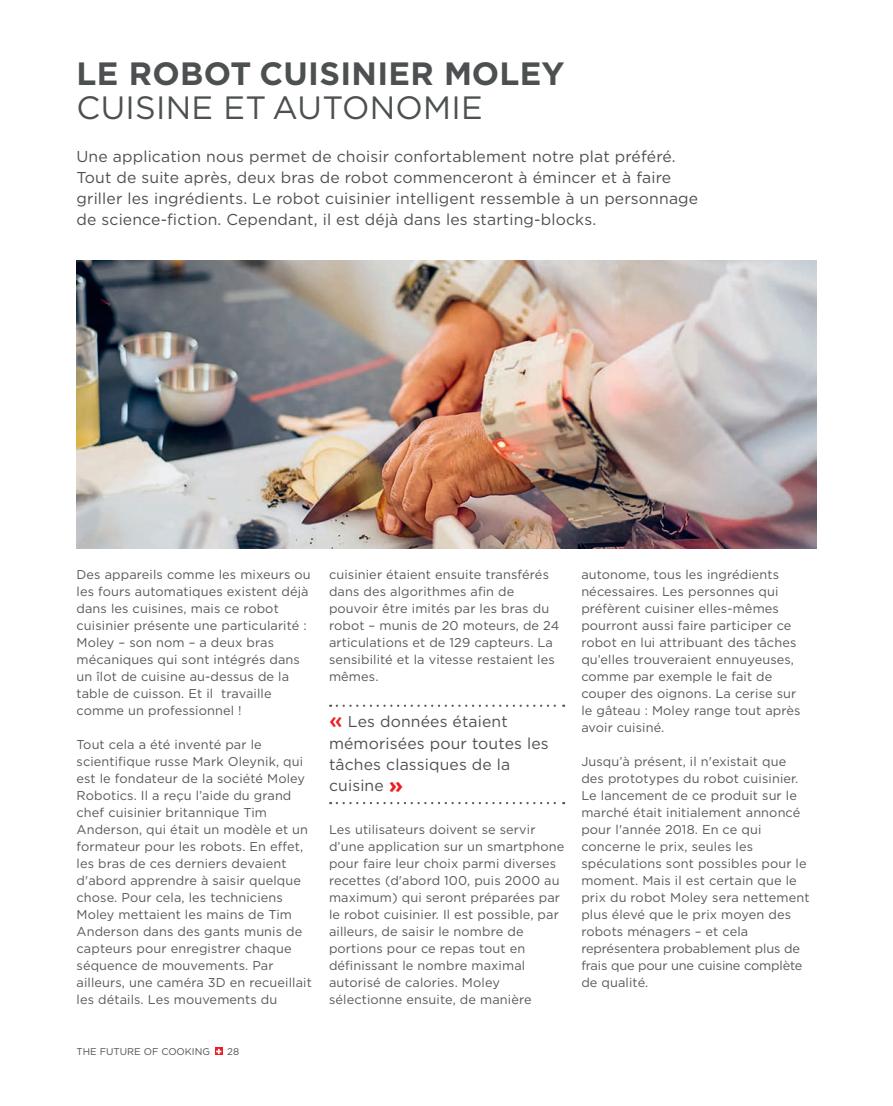
<style>
.page{position:relative;width:893px;height:1106px;background:#fff}
.page>*{position:absolute;margin:0;border:0;box-sizing:border-box;transform-origin:0 0}
.t1{font:700 32.25px "Gotham";letter-spacing:.01em;color:#4d5051}
.t2{font:32.25px "Gotham";letter-spacing:.01em;color:#4d5051}
.t3{font:15.75px/21.3px "Gotham";letter-spacing:.01em;color:#4d5051}
.t4{font:12.75px/17px "Gotham";letter-spacing:.01em;color:#57585a}
.t5{font:9.75px "Gotham";color:#4d5051}
.s1{font-weight:500;font-size:22.5px;color:#ee1d23}
.s2{font-weight:700;font-size:22.5px;color:#ee1d23}
</style>
<div class="page">
<svg style="left:215px;top:1047px;width:8px;height:8px"></svg>
<svg style="left:216px;top:1048px;width:5px;height:6px"></svg>
<svg style="left:337px;top:704px;width:227px;height:3px"></svg>
<svg style="left:337px;top:802px;width:227px;height:2px"></svg>
<img style="left:77px;top:260px;width:739px;height:289px">
<h1 class="t1" style="left:77px;top:52px;width:490px">LE ROBOT CUISINIER MOLEY</h1>
<h1 class="t2" style="left:77px;top:87px;width:408px">CUISINE ET AUTONOMIE</h1>
<p class="t3" style="left:77px;top:145px;width:623px">Une application nous permet de choisir confortablement notre plat préféré.<br>Tout de suite après, deux bras de robot commenceront à émincer et à faire griller les ingrédients. Le robot cuisinier intelligent ressemble à un personnage de science-fiction. Cependant, il est déjà dans les starting-blocks.</p>
<p class="t4" style="left:77px;top:565px;width:236px">Des appareils comme les mixeurs ou les fours automatiques existent déjà dans les cuisines, mais ce robot cuisinier présente une particularité :<br>Moley – son nom – a deux bras mécaniques qui sont intégrés dans un îlot de cuisine au-dessus de la table de cuisson. Et il travaille comme un professionnel !</p>
<p class="t4" style="left:77px;top:735px;width:237px">Tout cela a été inventé par le scientifique russe Mark Oleynik, qui est le fondateur de la société Moley Robotics. Il a reçu l’aide du grand chef cuisinier britannique Tim Anderson, qui était un modèle et un formateur pour les robots. En effet, les bras de ces derniers devaient d'abord apprendre à saisir quelque chose. Pour cela, les techniciens Moley mettaient les mains de Tim Anderson dans des gants munis de capteurs pour enregistrer chaque séquence de mouvements. Par ailleurs, une caméra 3D en recueillait les détails. Les mouvements du</p>
<p class="t5" style="left:77px;top:1045px;width:135px">THE FUTURE OF COOKING</p>
<p class="t5" style="left:227px;top:1045px;width:13px">28</p>
<p class="t4" style="left:329px;top:565px;width:232px">cuisinier étaient ensuite transférés dans des algorithmes afin de pouvoir être imités par les bras du robot – munis de 20 moteurs, de 24 articulations et de 129 capteurs. La sensibilité et la vitesse restaient les mêmes.</p>
<p class="t3" style="left:329px;top:711px;width:221px"><span class="s1">«</span> Les données étaient mémorisées pour toutes les tâches classiques de la cuisine <span class="s2">»</span></p>
<p class="t4" style="left:329px;top:820px;width:237px">Les utilisateurs doivent se servir d’une application sur un smartphone pour faire leur choix parmi diverses recettes (d'abord 100, puis 2000 au maximum) qui seront préparées par le robot cuisinier. Il est possible, par ailleurs, de saisir le nombre de portions pour ce repas tout en définissant le nombre maximal autorisé de calories. Moley sélectionne ensuite, de manière</p>
<p class="t4" style="left:581px;top:565px;width:221px">autonome, tous les ingrédients nécessaires. Les personnes qui préfèrent cuisiner elles-mêmes pourront aussi faire participer ce robot en lui attribuant des tâches qu’elles trouveraient ennuyeuses, comme par exemple le fait de couper des oignons. La cerise sur le gâteau : Moley range tout après avoir cuisiné.</p>
<p class="t4" style="left:581px;top:752px;width:230px">Jusqu’à présent, il n'existait que des prototypes du robot cuisinier.<br>Le lancement de ce produit sur le marché était initialement annoncé pour l'année 2018. En ce qui concerne le prix, seules les spéculations sont possibles pour le moment. Mais il est certain que le prix du robot Moley sera nettement plus élevé que le prix moyen des robots ménagers – et cela représentera probablement plus de frais que pour une cuisine complète de qualité.</p>
</div>
